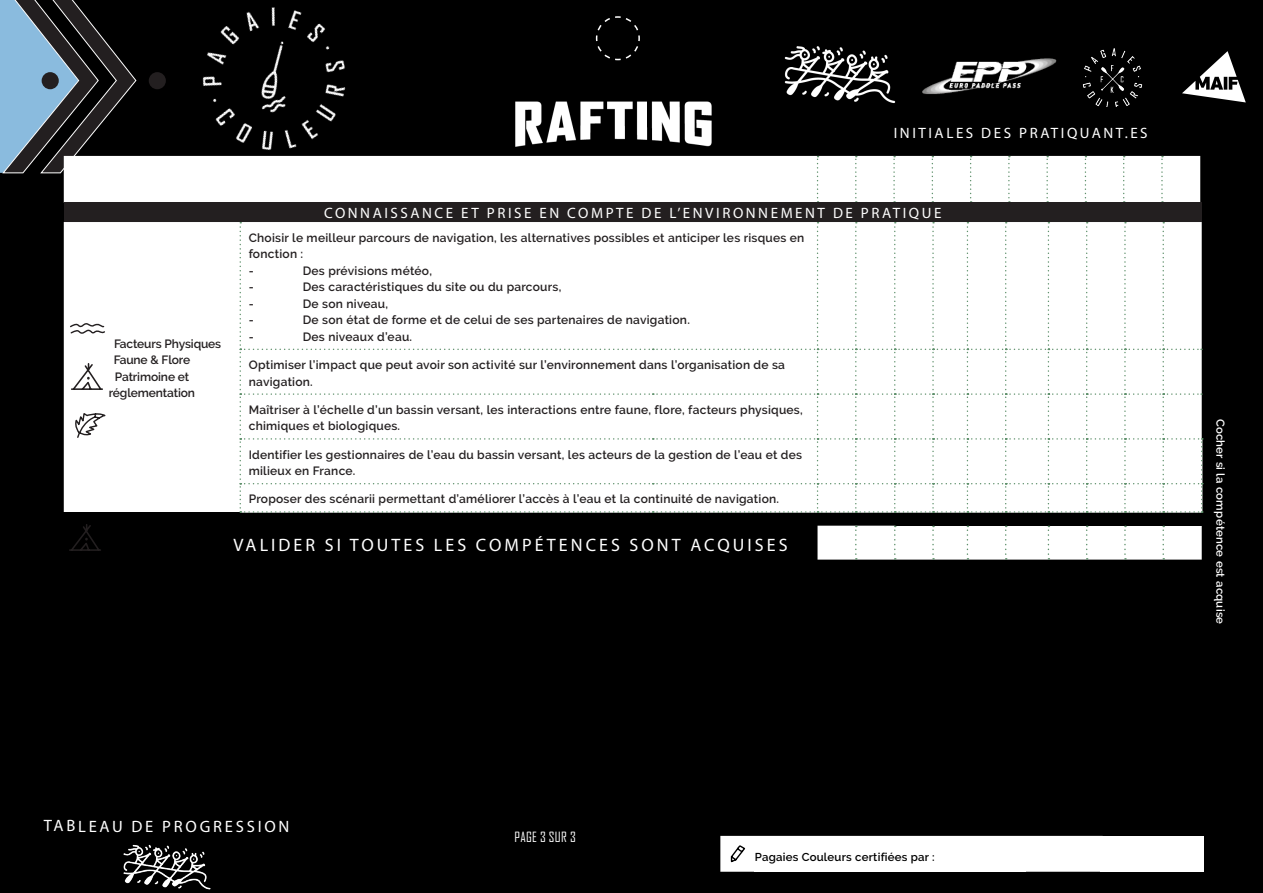
<style>
.page{position:relative;width:1263px;height:893px;background:#000}
.page>*{position:absolute;margin:0;border:0;box-sizing:border-box;transform-origin:0 0}
.Critères{font:18px "Myriad Pro";letter-spacing:.17em;color:#fff}
.t1{font:16.5px "Myriad Pro";letter-spacing:.165em;color:#fff}
.Titre{font:15px "Myriad Pro";letter-spacing:.17em;color:#fff}
.Pratique2{font:13.5px "Agency FB";letter-spacing:.02em;color:#fff}
.Corps{font:600 12px/16.5px "Raleway";letter-spacing:.02em;color:#231f20}
.Catégorie{font:600 12px/16.5px "Raleway";letter-spacing:-.01em;color:#231f20;text-align:center}
.Pratique2-2{font:600 11.4px "Raleway";letter-spacing:.02em;color:#000}
.t2{font:600 11.4px "Raleway";letter-spacing:.02em;color:#fff}
</style>
<div class="page">
<svg style="left:0;top:0;width:125px;height:173px"></svg>
<div style="left:42px;top:72px;width:17px;height:17px;background:#231f20;border-radius:50%"></div>
<svg style="left:1182px;top:51px;width:64px;height:51px"></svg>
<img style="left:922px;top:58px;width:135px;height:36px">
<div style="left:1100px;top:836px;width:103px;height:36px;background:#fff"></div>
<div style="left:64px;top:156px;width:1136px;height:46px;background:#fff"></div>
<svg style="left:817px;top:156px;width:1px;height:46px"></svg>
<svg style="left:855px;top:156px;width:2px;height:46px"></svg>
<svg style="left:893px;top:156px;width:2px;height:46px"></svg>
<svg style="left:932px;top:156px;width:1px;height:46px"></svg>
<svg style="left:970px;top:156px;width:2px;height:46px"></svg>
<svg style="left:1008px;top:156px;width:2px;height:46px"></svg>
<svg style="left:1046px;top:156px;width:2px;height:46px"></svg>
<svg style="left:1085px;top:156px;width:1px;height:46px"></svg>
<svg style="left:1123px;top:156px;width:2px;height:46px"></svg>
<svg style="left:1161px;top:156px;width:2px;height:46px"></svg>
<div style="left:720px;top:836px;width:380px;height:36px;background:#fff"></div>
<img style="left:784px;top:46px;width:112px;height:58px">
<img style="left:123px;top:844px;width:88px;height:46px">
<div style="left:64px;top:202px;width:1138px;height:20px;background:#231f20"></div>
<svg style="left:64px;top:222px;width:1138px;height:338px;fill:#fff"></svg>
<div style="left:64px;top:512px;width:1138px;height:14px;background:#000"></div>
<div style="left:817px;top:526px;width:79px;height:34px;background:#fff"></div>
<svg style="left:932px;top:526px;width:2px;height:34px"></svg>
<svg style="left:967px;top:526px;width:1px;height:34px"></svg>
<svg style="left:1005px;top:526px;width:2px;height:34px"></svg>
<svg style="left:1048px;top:526px;width:1px;height:34px"></svg>
<svg style="left:1086px;top:526px;width:2px;height:34px"></svg>
<svg style="left:1124px;top:526px;width:2px;height:34px"></svg>
<svg style="left:1162px;top:526px;width:2px;height:34px"></svg>
<div style="left:240px;top:222px;width:963px;height:291px;background:#fff"></div>
<svg style="left:69px;top:321px;width:37px;height:14px"></svg>
<div style="left:754px;top:836px;width:271px;height:36px;background:#fff"></div>
<svg style="left:68px;top:524px;width:34px;height:28px"></svg>
<svg style="left:74px;top:411px;width:33px;height:28px"></svg>
<svg style="left:70px;top:362px;width:34px;height:29px"></svg>
<img style="left:1082px;top:48px;width:61px;height:59px">
<img style="left:468px;top:101px;width:313px;height:56px">
<svg style="left:595px;top:16px;width:45px;height:45px"></svg>
<img style="left:125px;top:7px;width:299px;height:221px">
<p class="Titre" style="left:894px;top:123px;width:255px">INITIALES DES PRATIQUANT.ES</p>
<p class="Catégorie" style="left:114px;top:335px;width:109px">Facteurs Physiques</p>
<p class="Catégorie" style="left:114px;top:352px;width:78px">Faune &amp; Flore</p>
<p class="Catégorie" style="left:109px;top:368px;width:88px">Patrimoine et réglementation</p>
<p class="Titre" style="left:324px;top:203px;width:619px">CONNAISSANCE ET PRISE EN COMPTE DE L’ENVIRONNEMENT DE PRATIQUE</p>
<p class="Corps" style="left:249px;top:229px;width:557px">Choisir le meilleur parcours de navigation, les alternatives possibles et anticiper les risques en fonction :</p>
<p class="Corps" style="left:249px;top:262px;width:7px">-</p>
<p class="Corps" style="left:303px;top:262px;width:131px">Des prévisions météo,</p>
<p class="Corps" style="left:249px;top:279px;width:7px">-</p>
<p class="Corps" style="left:303px;top:279px;width:260px">Des caractéristiques du site ou du parcours,</p>
<p class="Corps" style="left:249px;top:295px;width:7px">-</p>
<p class="Corps" style="left:303px;top:295px;width:87px">De son niveau,</p>
<p class="Corps" style="left:249px;top:312px;width:7px">-</p>
<p class="Corps" style="left:303px;top:312px;width:389px">De son état de forme et de celui de ses partenaires de navigation.</p>
<p class="Corps" style="left:249px;top:328px;width:7px">-</p>
<p class="Corps" style="left:303px;top:328px;width:111px">Des niveaux d’eau.</p>
<p class="Corps" style="left:249px;top:357px;width:538px">Optimiser l’impact que peut avoir son activité sur l’environnement dans l’organisation de sa navigation.</p>
<p class="Corps" style="left:249px;top:401px;width:555px">Maîtriser à l’échelle d’un bassin versant, les interactions entre faune, flore, facteurs physiques, chimiques et biologiques.</p>
<p class="Corps" style="left:249px;top:446px;width:555px">Identifier les gestionnaires de l’eau du bassin versant, les acteurs de la gestion de l’eau et des milieux en France.</p>
<p class="Corps" style="left:249px;top:491px;width:532px">Proposer des scénarii permettant d’améliorer l’accès à l’eau et la continuité de navigation.</p>
<p class="Critères" style="left:234px;top:534px;width:556px">VALIDER SI TOUTES LES COMPÉTENCES SONT ACQUISES</p>
<p class="t2" style="left:1227px;top:418px;width:207px;rotate:90deg">Cocher si la compétence est acquise</p>
<h2 class="t1" style="left:44px;top:816px;width:247px">TABLEAU DE PROGRESSION</h2>
<p class="Pratique2" style="left:514px;top:829px;width:63px">PAGE 3 SUR 3</p>
<p class="Pratique2-2" style="left:760px;top:849px;width:237px">Acquisition des compétences validée par :</p>
<p class="Pratique2-2" style="left:755px;top:850px;width:181px">Pagaies Couleurs certifiées par :</p>
</div>
